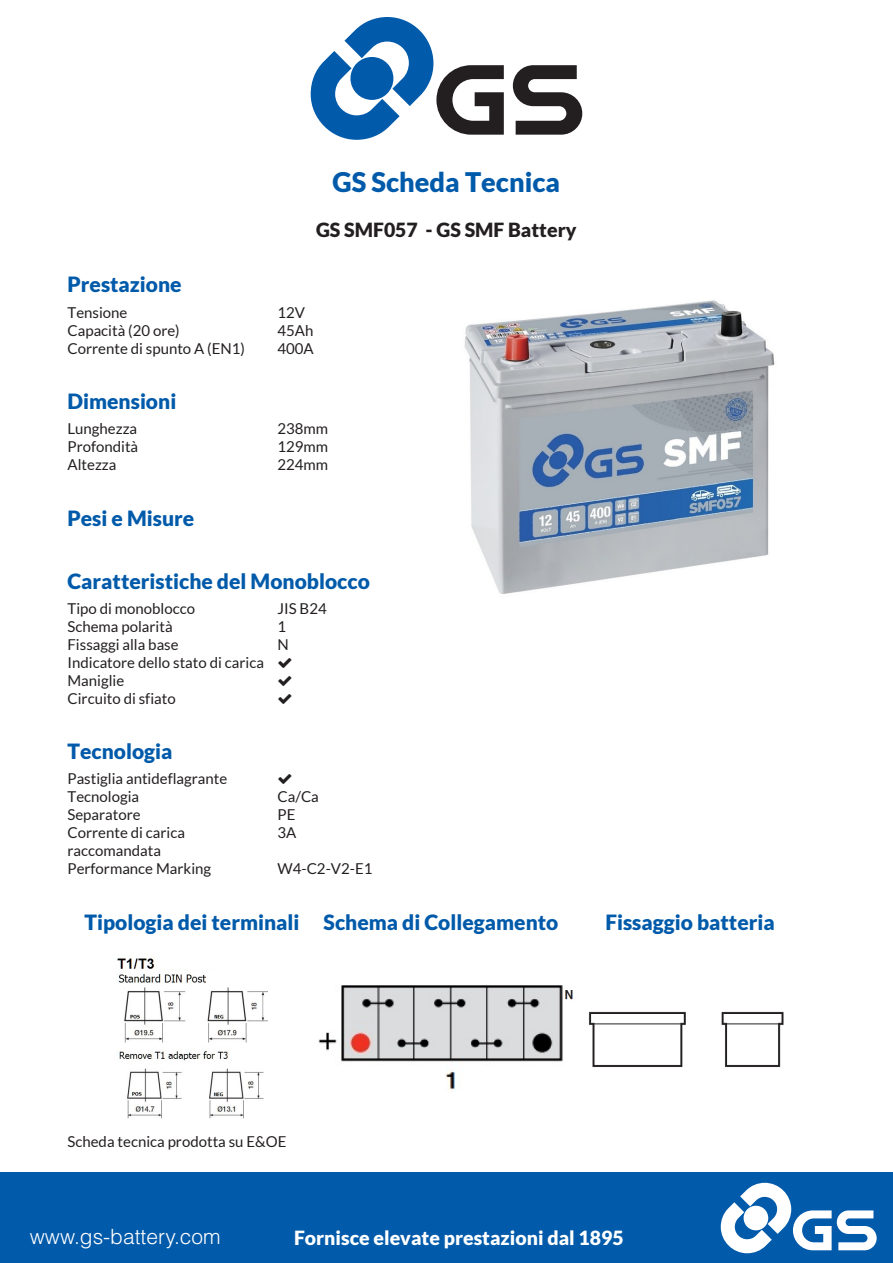
<style>
.page{position:relative;width:893px;height:1263px;background:#fff}
.page>*{position:absolute;margin:0;border:0;box-sizing:border-box;transform-origin:0 0}
.t1{font:900 27px "Lato";color:#005aaa}
.t2{font:900 21px "Lato";color:#005aaa}
.t3{font:300 21px "Helvetica LT Std";color:#fff}
.t4{font:900 19.5px "Lato";color:#fff}
.t5{font:900 19.5px "Lato";color:#231f20}
.t6{font:15px/18px "Lato";color:#231f20}
</style>
<div class="page">
<svg style="left:513px;top:65px;width:69px;height:70px"></svg>
<svg style="left:311px;top:17px;width:193px;height:123px"></svg>
<div style="left:0;top:1173px;width:893px;height:90px;background:#015aaa"></div>
<svg style="left:721px;top:1183px;width:156px;height:70px"></svg>
<img style="left:464px;top:300px;width:311px;height:294px">
<img style="left:117px;top:958px;width:151px;height:161px">
<img style="left:318px;top:985px;width:248px;height:106px">
<img style="left:566px;top:990px;width:218px;height:77px">
<h1 class="t1" style="left:332px;top:170px;width:229px">GS Scheda Tecnica</h1>
<h3 class="t5" style="left:316px;top:221px;width:262px">GS SMF057 - GS SMF Battery</h3>
<h2 class="t2" style="left:68px;top:275px;width:116px">Prestazione</h2>
<p class="t6" style="left:68px;top:304px;width:61px">Tensione</p>
<p class="t6" style="left:278px;top:304px;width:29px">12V</p>
<p class="t6" style="left:68px;top:322px;width:114px">Capacità (20 ore)</p>
<p class="t6" style="left:278px;top:322px;width:37px">45Ah</p>
<p class="t6" style="left:68px;top:340px;width:179px">Corrente di spunto A (EN1)</p>
<p class="t6" style="left:278px;top:340px;width:38px">400A</p>
<h2 class="t2" style="left:68px;top:392px;width:110px">Dimensioni</h2>
<p class="t6" style="left:68px;top:421px;width:71px">Lunghezza</p>
<p class="t6" style="left:278px;top:421px;width:52px">238mm</p>
<p class="t6" style="left:68px;top:439px;width:72px">Profondità</p>
<p class="t6" style="left:278px;top:439px;width:52px">129mm</p>
<p class="t6" style="left:68px;top:457px;width:50px">Altezza</p>
<p class="t6" style="left:278px;top:457px;width:52px">224mm</p>
<h2 class="t2" style="left:68px;top:509px;width:128px">Pesi e Misure</h2>
<h2 class="t2" style="left:68px;top:572px;width:304px">Caratteristiche del Monoblocco</h2>
<p class="t6" style="left:68px;top:600px;width:129px">Tipo di monoblocco</p>
<p class="t6" style="left:278px;top:600px;width:51px">JIS B24</p>
<p class="t6" style="left:68px;top:618px;width:107px">Schema polarità</p>
<p class="t6" style="left:278px;top:618px;width:10px">1</p>
<p class="t6" style="left:68px;top:636px;width:113px">Fissaggi alla base</p>
<p class="t6" style="left:278px;top:636px;width:13px">N</p>
<p class="t6" style="left:68px;top:654px;width:198px">Indicatore dello stato di carica<br>Maniglie<br>Circuito di sfiato</p>
<h2 class="t2" style="left:68px;top:742px;width:107px">Tecnologia</h2>
<p class="t6" style="left:68px;top:771px;width:161px">Pastiglia antideflagrante<br>Tecnologia</p>
<p class="t6" style="left:278px;top:789px;width:43px">Ca/Ca</p>
<p class="t6" style="left:68px;top:807px;width:75px">Separatore</p>
<p class="t6" style="left:278px;top:807px;width:19px">PE</p>
<p class="t6" style="left:68px;top:825px;width:119px">Corrente di carica raccomandata</p>
<p class="t6" style="left:278px;top:825px;width:20px">3A</p>
<p class="t6" style="left:68px;top:861px;width:145px">Performance Marking</p>
<p class="t6" style="left:278px;top:861px;width:96px">W4-C2-V2-E1</p>
<h2 class="t2" style="left:84px;top:913px;width:475px">Tipologia dei terminali Schema di Collegamento</h2>
<h2 class="t2" style="left:605px;top:913px;width:171px">Fissaggio batteria</h2>
<p class="t6" style="left:68px;top:1134px;width:220px">Scheda tecnica prodotta su E&amp;OE</p>
<h2 class="t3" style="left:30px;top:1223px;width:192px">www.gs-battery.com</h2>
<h3 class="t4" style="left:294px;top:1229px;width:331px">Fornisce elevate prestazioni dal 1895</h3>
</div>
